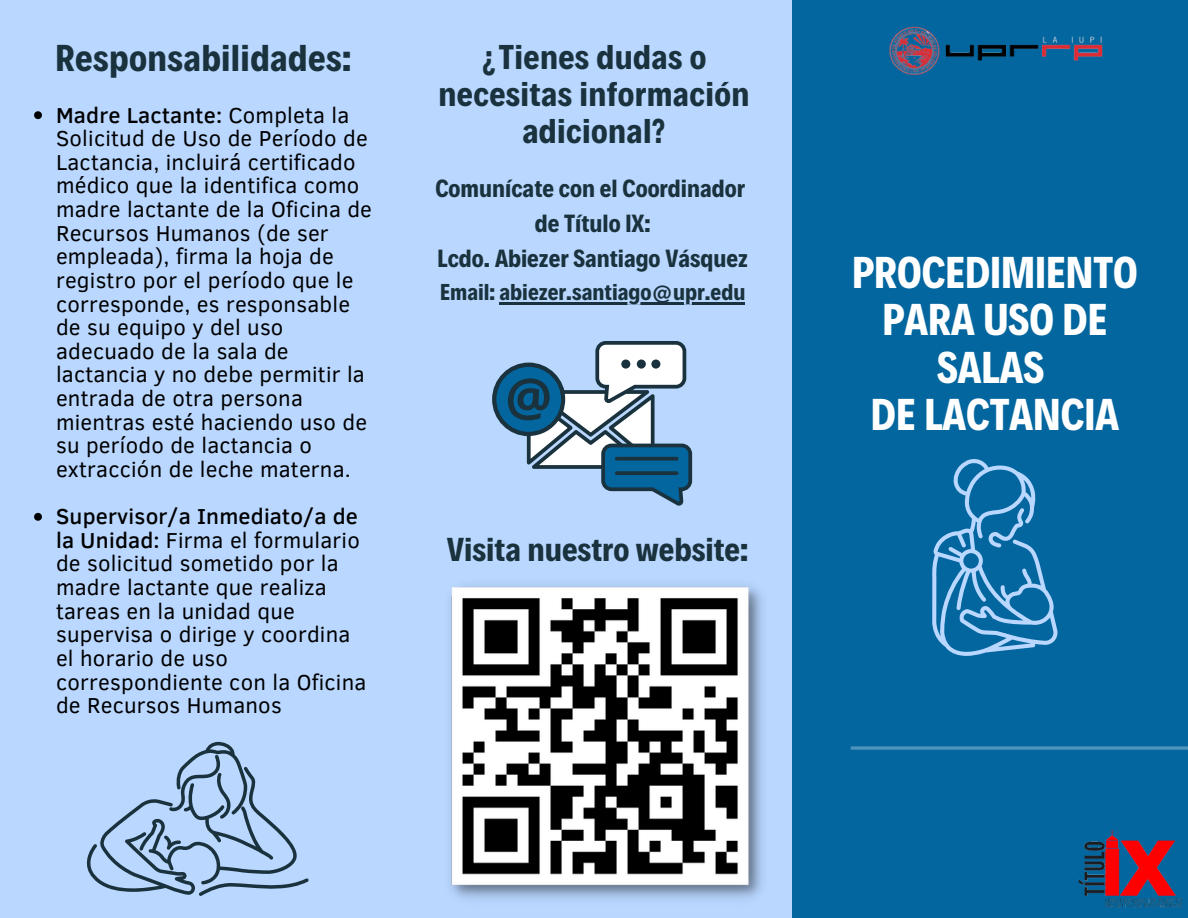
<style>
.page{position:relative;width:1188px;height:918px;background:#b9d7ff}
.page>*{position:absolute;margin:0;border:0;box-sizing:border-box;transform-origin:0 0}
.t1{font:700 45.15px/47.2px "Decalotype";color:#fff;text-align:center}
.t2{font:700 37.8px "Decalotype";letter-spacing:.01em;color:#1a323d}
.t3{font:700 34.8px/37.2px "Decalotype";letter-spacing:.01em;color:#1a323d;text-align:center}
.t4{font:700 33.6px "Decalotype";color:#1a323d}
.t5{font:700 25.2px/34.8px "Decalotype";color:#1a323d;text-align:center}
.t6{font:700 23.25px "Decalotype";color:#1a323d}
.t7{font:22.2px/23.7px "Clear Sans";letter-spacing:.01em;color:#000}
.s1{font-weight:500}
</style>
<div class="page">
<div style="left:792px;top:0;width:396px;height:918px;background:#03669f"></div>
<svg style="left:851px;top:746px;width:337px;height:4px"></svg>
<img style="left:450px;top:585px;width:312px;height:314px">
<svg style="left:494px;top:365px;width:69px;height:69px"></svg>
<div style="left:492px;top:363px;width:73px;height:73px;border:4px solid #1a323d;border-radius:50%"></div>
<svg style="left:508px;top:341px;width:184px;height:164px"></svg>
<svg style="left:615px;top:457px;width:63px;height:4px"></svg>
<svg style="left:615px;top:471px;width:63px;height:4px"></svg>
<div style="left:621px;top:360px;width:9px;height:9px;background:#1a323d;border-radius:50%"></div>
<div style="left:637px;top:360px;width:9px;height:9px;background:#1a323d;border-radius:50%"></div>
<div style="left:651px;top:360px;width:9px;height:9px;background:#1a323d;border-radius:50%"></div>
<img style="left:889px;top:26px;width:214px;height:50px">
<img style="left:1078px;top:829px;width:105px;height:79px">
<svg style="left:86px;top:742px;width:223px;height:154px"></svg>
<svg style="left:932px;top:459px;width:126px;height:197px"></svg>
<svg style="left:34px;top:111px;width:8px;height:8px"></svg>
<svg style="left:34px;top:513px;width:8px;height:8px"></svg>
<hr style="left:500px;top:302px;width:245px;height:2px;background:#1a323d">
<h2 class="t2" style="left:56px;top:33px;width:297px">Responsabilidades:</h2>
<p class="t7" style="left:56px;top:102px;width:317px"><span class="s1">Madre Lactante:</span> Completa la<br>Solicitud de Uso de Período de<br>Lactancia, incluirá certificado médico que la identifica como madre lactante de la Oficina de<br>Recursos Humanos (de ser empleada), firma la hoja de registro por el período que le corresponde, es responsable de su equipo y del uso adecuado de la sala de lactancia y no debe permitir la entrada de otra persona mientras esté haciendo uso de su período de lactancia o extracción de leche materna.</p>
<p class="t7" style="left:56px;top:503px;width:312px"><span class="s1">Supervisor/a Inmediato/a de la Unidad:</span> Firma el formulario de solicitud sometido por la madre lactante que realiza tareas en la unidad que supervisa o dirige y coordina el horario de uso correspondiente con la Oficina de Recursos Humanos</p>
<h3 class="t3" style="left:439px;top:36px;width:312px">¿Tienes dudas o necesitas información adicional?</h3>
<p class="t5" style="left:436px;top:170px;width:314px">Comunícate con el Coordinador de Título IX:<br>Lcdo. Abiezer Santiago Vásquez</p>
<p class="t6" style="left:440px;top:276px;width:307px">Email: abiezer.santiago@upr.edu</p>
<h3 class="t4" style="left:447px;top:527px;width:303px">Visita nuestro website:</h3>
<h1 class="t1" style="left:852px;top:246px;width:287px">PROCEDIMIENTO<br>PARA USO DE<br>SALAS<br>DE LACTANCIA</h1>
</div>
